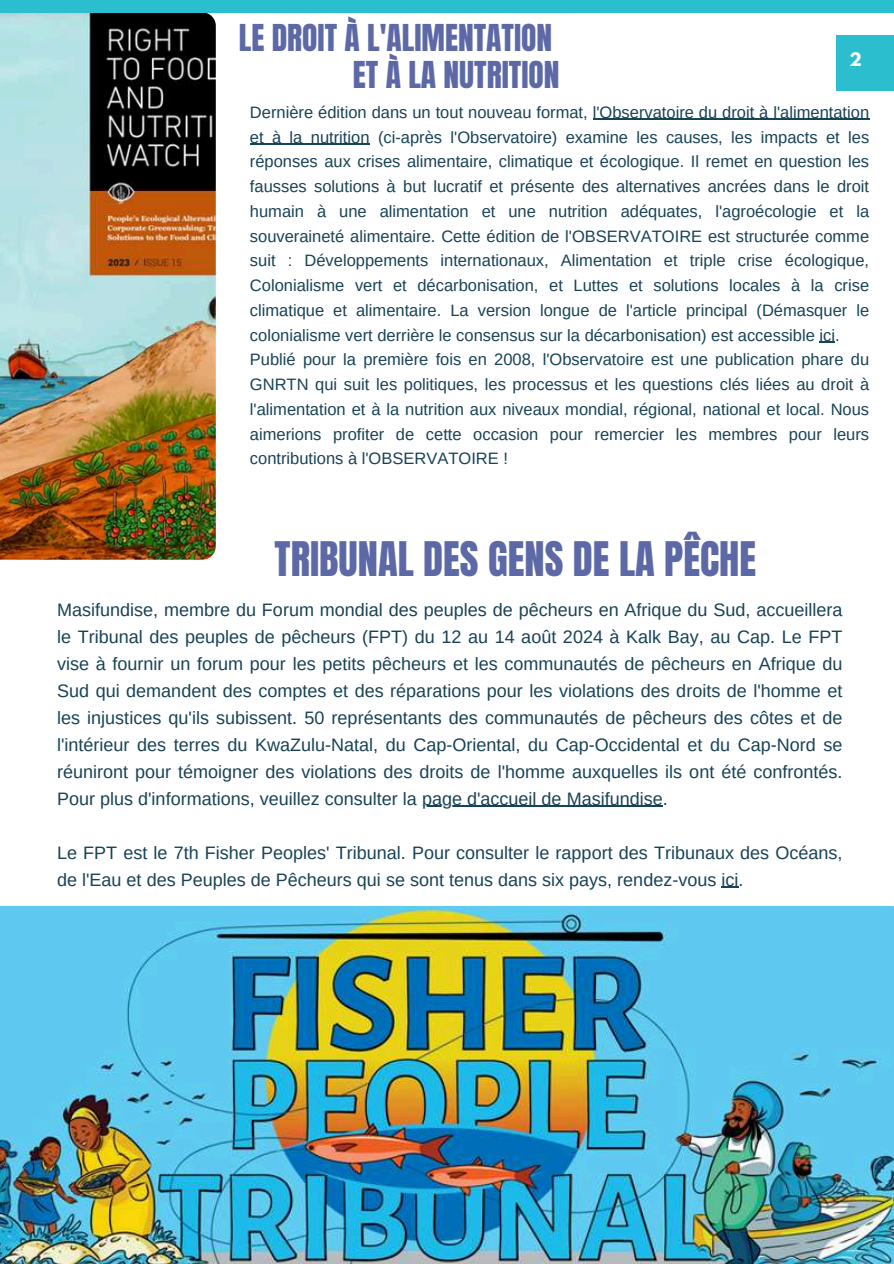
<style>
.page{position:relative;width:894px;height:1264px;background:#fff}
.page>*{position:absolute;margin:0;border:0;box-sizing:border-box;transform-origin:0 0}
.t1{font:40.5px "Anton";color:#5c69a6}
.t2{font:31.5px/37.2px "Anton";color:#5c69a6;text-align:right}
.t3{font:18px/27px "Arimo";color:#184255;text-align:justify}
.t4{font:16.5px/24.8px "Arimo";color:#184255}
.t5{font:700 16.5px "League Spartan";color:#fff}
</style>
<div class="page">
<img style="left:0;top:12px;width:216px;height:547px">
<div style="left:0;top:0;width:893px;height:12px;background:#2abecf"></div>
<div style="left:835px;top:35px;width:58px;height:55px;background:#2abecf"></div>
<img style="left:0;top:905px;width:893px;height:358px">
<hr style="left:592px;top:119px;width:277px;height:1px;background:#184255">
<hr style="left:250px;top:144px;width:119px;height:1px;background:#184255">
<svg style="left:819px;top:342px;width:15px;height:1px"></svg>
<hr style="left:422px;top:805px;width:240px;height:1px;background:#184255">
<svg style="left:721px;top:886px;width:17px;height:1px"></svg>
<h2 class="t2" style="left:239px;top:22px;width:322px">LE DROIT À L'ALIMENTATION<br>ET À LA NUTRITION</h2>
<p class="t4" style="left:250px;top:100px;width:620px">Dernière édition dans un tout nouveau format, l'Observatoire du droit à l'alimentation et à la nutrition (ci-après l'Observatoire) examine les causes, les impacts et les réponses aux crises alimentaire, climatique et écologique. Il remet en question les fausses solutions à but lucratif et présente des alternatives ancrées dans le droit humain à une alimentation et une nutrition adéquates, l'agroécologie et la souveraineté alimentaire. Cette édition de l'OBSERVATOIRE est structurée comme suit : Développements internationaux, Alimentation et triple crise écologique, Colonialisme vert et décarbonisation, et Luttes et solutions locales à la crise climatique et alimentaire. La version longue de l'article principal (Démasquer le colonialisme vert derrière le consensus sur la décarbonisation) est accessible ici.<br>Publié pour la première fois en 2008, l'Observatoire est une publication phare du GNRTN qui suit les politiques, les processus et les questions clés liées au droit à l'alimentation et à la nutrition aux niveaux mondial, régional, national et local. Nous aimerions profiter de cette occasion pour remercier les membres pour leurs contributions à l'OBSERVATOIRE !</p>
<p class="t5" style="left:849px;top:47px;width:14px">2</p>
<h1 class="t1" style="left:274px;top:538px;width:483px">TRIBUNAL DES GENS DE LA PÊCHE</h1>
<p class="t3" style="left:57px;top:596px;width:786px">Masifundise, membre du Forum mondial des peuples de pêcheurs en Afrique du Sud, accueillera le Tribunal des peuples de pêcheurs (FPT) du 12 au 14 août 2024 à Kalk Bay, au Cap. Le FPT vise à fournir un forum pour les petits pêcheurs et les communautés de pêcheurs en Afrique du Sud qui demandent des comptes et des réparations pour les violations des droits de l'homme et les injustices qu'ils subissent. 50 représentants des communautés de pêcheurs des côtes et de l'intérieur des terres du KwaZulu-Natal, du Cap-Oriental, du Cap-Occidental et du Cap-Nord se réuniront pour témoigner des violations des droits de l'homme auxquelles ils ont été confrontés.<br>Pour plus d'informations, veuillez consulter la page d'accueil de Masifundise.</p>
<p class="t3" style="left:57px;top:839px;width:786px">Le FPT est le 7th Fisher Peoples' Tribunal. Pour consulter le rapport des Tribunaux des Océans, de l'Eau et des Peuples de Pêcheurs qui se sont tenus dans six pays, rendez-vous ici.</p>
</div>
